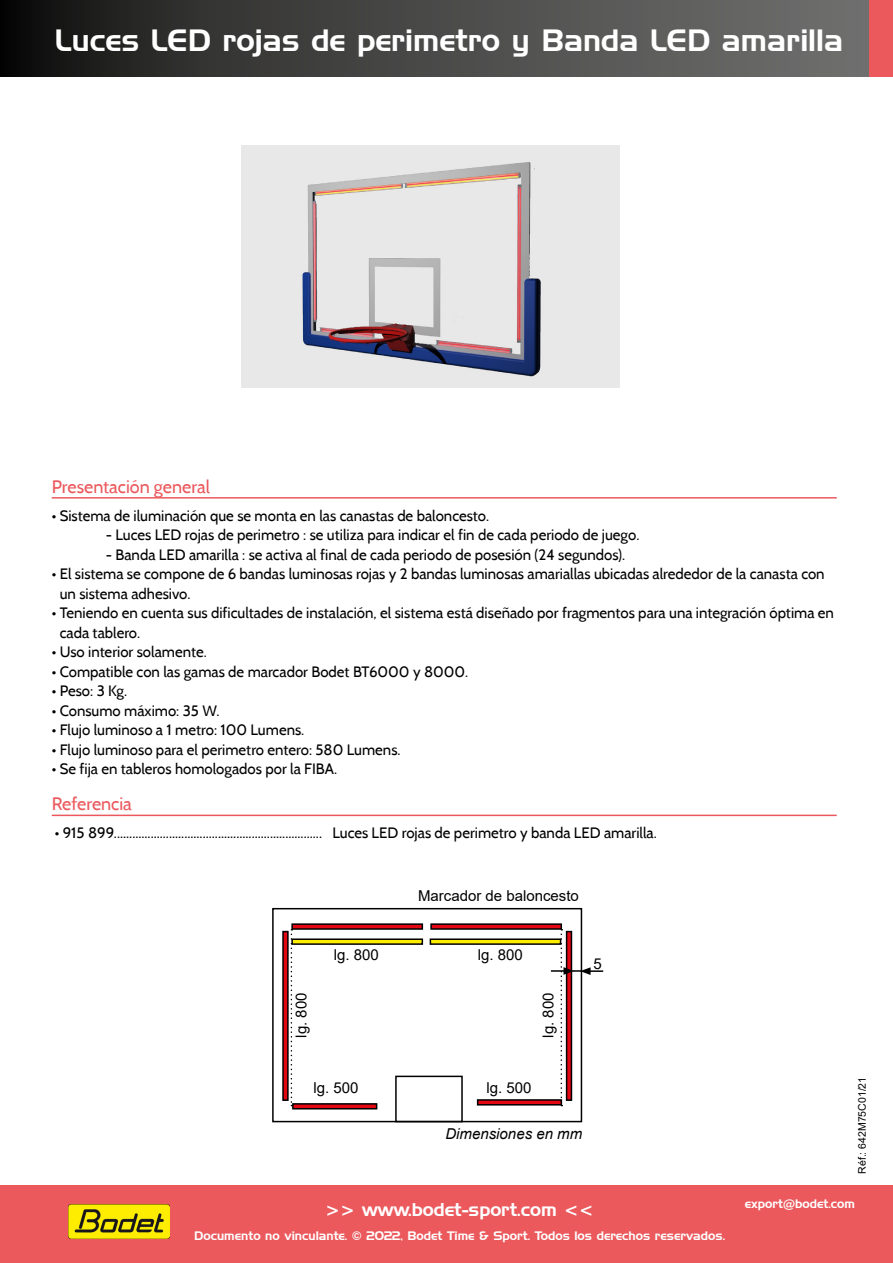
<style>
.page{position:relative;width:893px;height:1263px;background:#fff}
.page>*{position:absolute;margin:0;border:0;box-sizing:border-box;transform-origin:0 0}
.t1{font:30px "Handel Gothic BT";color:#fff}
.t2{font:18px "Handel Gothic BT";color:#fff}
.t3{font:18px "Cabin";color:#eb595d}
.t4{font:18px "Cabin";color:#eb595e}
.t5{font:15px/19.5px "Cabin";color:#000}
.t6{font:15px "Arial";color:#000}
.t7{font:italic 15px "Arial";color:#000}
.t8{font:12px "Handel Gothic BT";color:#fff}
.t9{font:10.5px "Arial";color:#000}
</style>
<div class="page">
<div style="left:0;top:1185px;width:893px;height:78px;background:#eb595d"></div>
<img style="left:68px;top:1204px;width:101px;height:34px">
<svg style="left:0;top:0;width:870px;height:77px;background:#464645"></svg>
<div style="left:870px;top:0;width:23px;height:77px;background:#eb595d"></div>
<hr style="left:52px;top:497px;width:785px;height:2px;background:#eb595d">
<hr style="left:52px;top:815px;width:785px;height:1px;background:#eb595d">
<img style="left:241px;top:146px;width:379px;height:241px">
<div style="left:292px;top:939px;width:130px;height:5px;background:#ffed00"></div>
<div style="left:291px;top:938px;width:132px;height:7px;border:2px solid #000"></div>
<div style="left:430px;top:939px;width:131px;height:5px;background:#ffed00"></div>
<div style="left:430px;top:938px;width:131px;height:7px;border:2px solid #000"></div>
<div style="left:431px;top:924px;width:130px;height:5px;background:#e30613"></div>
<div style="left:430px;top:923px;width:132px;height:7px;border:2px solid #000"></div>
<div style="left:292px;top:924px;width:130px;height:5px;background:#e30613"></div>
<div style="left:291px;top:923px;width:132px;height:7px;border:2px solid #000"></div>
<div style="left:477px;top:1099px;width:85px;height:6px;border:2px solid #000"></div>
<div style="left:292px;top:1103px;width:85px;height:6px;border:2px solid #000"></div>
<div style="left:283px;top:931px;width:5px;height:169px;background:#e30613"></div>
<div style="left:282px;top:931px;width:7px;height:170px;border:2px solid #000"></div>
<div style="left:272px;top:908px;width:310px;height:214px;border:2px solid #000"></div>
<div style="left:395px;top:1075px;width:68px;height:47px;border:2px solid #000"></div>
<svg style="left:291px;top:929px;width:1px;height:177px"></svg>
<svg style="left:551px;top:929px;width:52px;height:177px"></svg>
<h1 class="t1" style="left:55px;top:22px;width:790px">Luces LED rojas de perimetro y Banda LED amarilla</h1>
<p class="t3" style="left:52px;top:475px;width:160px">Presentación general</p>
<p class="t5" style="left:52px;top:506px;width:439px">• Sistema de iluminación que se monta en las canastas de baloncesto.</p>
<p class="t5" style="left:106px;top:525px;width:535px">- Luces LED rojas de perimetro : se utiliza para indicar el fin de cada periodo de juego.</p>
<p class="t5" style="left:106px;top:545px;width:521px">- Banda LED amarilla : se activa al final de cada periodo de posesión (24 segundos).</p>
<p class="t5" style="left:60px;top:564px;width:766px;text-indent:-8px">• El sistema se compone de 6 bandas luminosas rojas y 2 bandas luminosas amariallas ubicadas alrededor de la canasta con un sistema adhesivo.</p>
<p class="t5" style="left:60px;top:603px;width:776px;text-indent:-8px">• Teniendo en cuenta sus dificultades de instalación, el sistema está diseñado por fragmentos para una integración óptima en cada tablero.</p>
<p class="t5" style="left:52px;top:642px;width:157px">• Uso interior solamente.</p>
<p class="t5" style="left:52px;top:662px;width:418px">• Compatible con las gamas de marcador Bodet BT6000 y 8000.</p>
<p class="t5" style="left:52px;top:681px;width:77px">• Peso: 3 Kg.</p>
<p class="t5" style="left:52px;top:701px;width:169px">• Consumo máximo: 35 W.</p>
<p class="t5" style="left:52px;top:720px;width:254px">• Flujo luminoso a 1 metro: 100 Lumens.</p>
<p class="t5" style="left:52px;top:740px;width:350px">• Flujo luminoso para el perimetro entero: 580 Lumens.</p>
<p class="t5" style="left:52px;top:759px;width:287px">• Se fija en tableros homologados por la FIBA.</p>
<p class="t4" style="left:52px;top:793px;width:82px">Referencia</p>
<p class="t5" style="left:55px;top:822px;width:604px">• 915 899.................................................................... Luces LED rojas de perimetro y banda LED amarilla.</p>
<p class="t6" style="left:418px;top:886px;width:162px">Marcador de baloncesto</p>
<p class="t6" style="left:334px;top:945px;width:47px">lg. 800</p>
<p class="t6" style="left:478px;top:945px;width:47px">lg. 800</p>
<p class="t6" style="left:291px;top:1037px;width:47px;rotate:-90deg">lg. 800</p>
<p class="t6" style="left:538px;top:1037px;width:47px;rotate:-90deg">lg. 800</p>
<p class="t6" style="left:593px;top:953px;width:10px">5</p>
<p class="t6" style="left:313px;top:1078px;width:47px">lg. 500</p>
<p class="t6" style="left:486px;top:1078px;width:47px">lg. 500</p>
<p class="t7" style="left:445px;top:1124px;width:138px">Dimensiones en mm</p>
<p class="t9" style="left:855px;top:1174px;width:98px;rotate:-90deg">Réf.: 642M75C01/21</p>
<p class="t2" style="left:325px;top:1198px;width:270px">&gt;&gt; www.bodet-sport.com &lt;&lt;</p>
<p class="t8" style="left:745px;top:1197px;width:111px">export@bodet.com</p>
<p class="t8" style="left:194px;top:1228px;width:532px">Documento no vinculante. © 2022, Bodet Time &amp; Sport. Todos los derechos reservados.</p>
</div>
